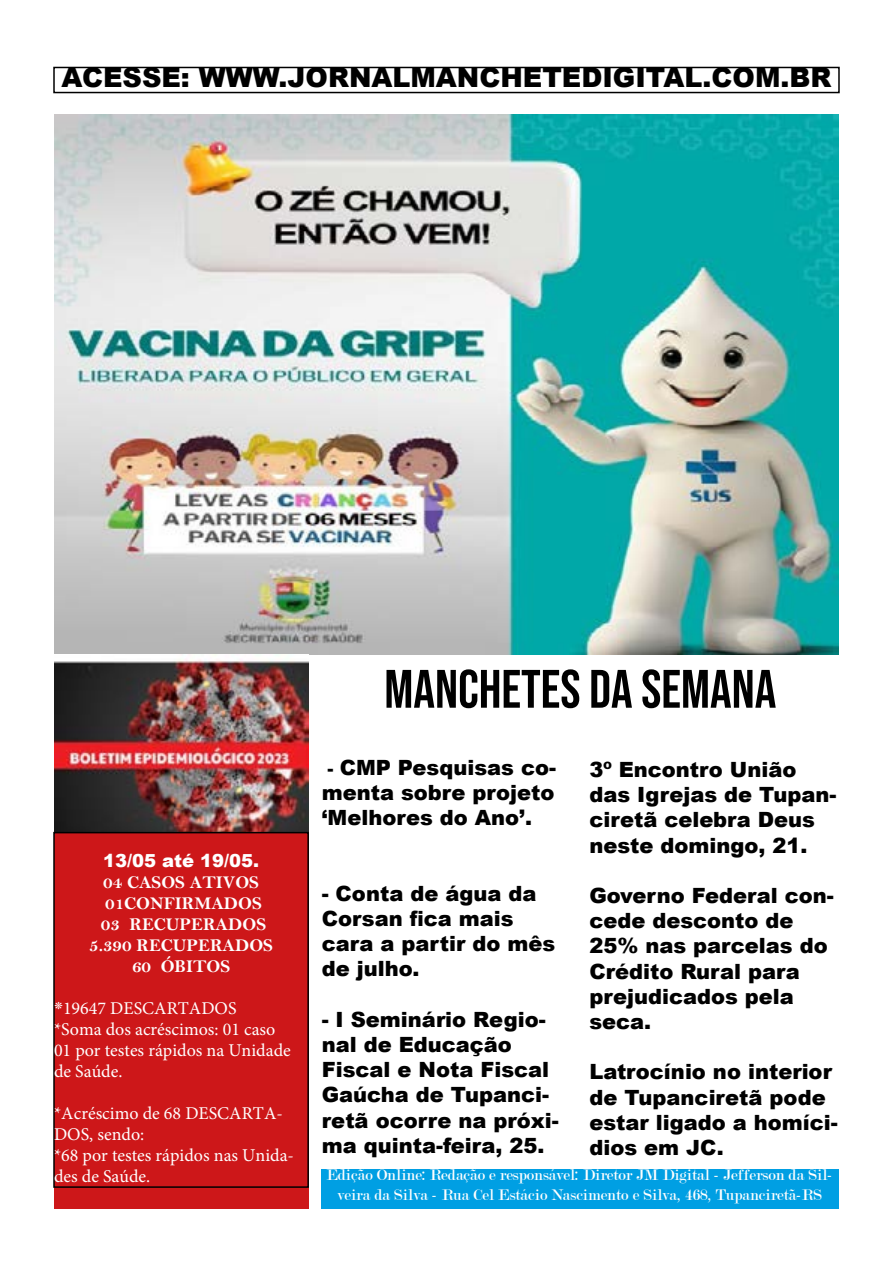
<style>
.page{position:relative;width:893px;height:1263px;background:#fff}
.page>*{position:absolute;margin:0;border:0;box-sizing:border-box;transform-origin:0 0}
.t1{font:54px "Bebas Neue";color:#000}
.t2{font:900 27px "Arial";color:#000}
.t3{font:900 21px/25.2px "Arial";color:#000}
.t4{font:18px/21px "Minion Pro";color:#fff}
.t5{font:18px/21px "Bell MT Bold";color:#fff;text-align:center}
.t6{font:900 18px "Arial";color:#fff}
.t7{font:16.5px/19.8px "Modern";color:#fff;text-align:center}
.s1{font-family:"Bell MT Bold"}
.s2{font-size:18px}
</style>
<div class="page">
<img style="left:54px;top:115px;width:785px;height:540px">
<div style="left:53px;top:67px;width:787px;height:26px;border:2px solid #000"></div>
<img style="left:54px;top:659px;width:254px;height:173px">
<div style="left:54px;top:833px;width:254px;height:376px;background:#cd1719"></div>
<div style="left:53px;top:832px;width:256px;height:356px;border:2px solid #000"></div>
<div style="left:321px;top:1169px;width:517px;height:40px;background:#009fe3"></div>
<p class="t2" style="left:61px;top:58px;width:771px">ACESSE: WWW.JORNALMANCHETEDIGITAL.COM.BR</p>
<p class="t6" style="left:103px;top:848px;width:158px">13/05 até 19/05.</p>
<p class="t5" style="left:89px;top:872px;width:185px">04 CASOS ATIVOS<br>01CONFIRMADOS<br>03 RECUPERADOS<br>5.390 RECUPERADOS<br>60 ÓBITOS</p>
<p class="t4" style="left:54px;top:998px;width:238px"><span class="s1">*</span>19647 DESCARTADOS<br>*Soma dos acréscimos: 01 caso<br>01 por testes rápidos na Unidade de Saúde.</p>
<p class="t4" style="left:54px;top:1103px;width:241px">*Acréscimo de 68 DESCARTA-<br>DOS, sendo:<br>*68 por testes rápidos nas Unida&shy;des de Saúde.</p>
<h1 class="t1" style="left:384px;top:658px;width:394px">MANCHETES DA SEMANA</h1>
<p class="t3" style="left:322px;top:754px;width:236px;text-align:justify"><span class="s2">-</span> CMP Pesquisas co&shy;menta sobre projeto ‘Melhores do Ano’.</p>
<p class="t3" style="left:322px;top:880px;width:235px">- Conta de água da<br>Corsan fica mais cara a partir do mês de julho.</p>
<p class="t3" style="left:322px;top:1006px;width:239px">- I Seminário Regio&shy;nal de Educação<br>Fiscal e Nota Fiscal<br>Gaúcha de Tupanci&shy;retã ocorre na próxi&shy;ma quinta-feira, 25.</p>
<p class="t3" style="left:589px;top:756px;width:249px">3º Encontro União das Igrejas de Tupan&shy;ciretã celebra Deus neste domingo, 21.</p>
<p class="t3" style="left:589px;top:882px;width:246px">Governo Federal con&shy;cede desconto de<br>25% nas parcelas do<br>Crédito Rural para prejudicados pela seca.</p>
<p class="t3" style="left:589px;top:1059px;width:250px">Latrocínio no interior de Tupanciretã pode estar ligado a homíci&shy;dios em JC.</p>
<p class="t7" style="left:326px;top:1165px;width:508px">Edição Online: Redação e responsável: Diretor JM Digital - Jefferson da Sil&shy;veira da Silva - Rua Cel Estácio Nascimento e Silva, 468, Tupanciretã-RS</p>
</div>
